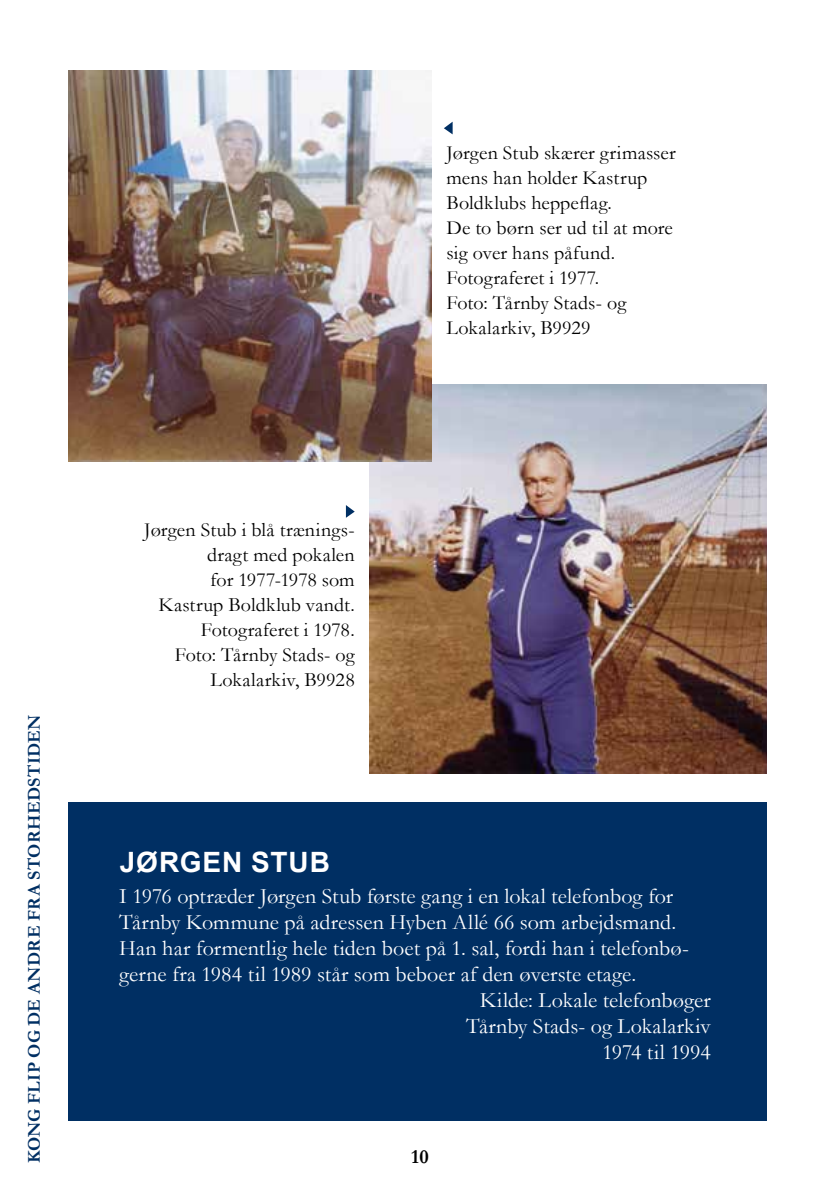
<style>
.page{position:relative;width:840px;height:1191px;background:#fff}
.page>*{position:absolute;margin:0;border:0;box-sizing:border-box;transform-origin:0 0}
.t1{font:700 28px "Arial";letter-spacing:.03em;color:#fff}
.t2{font:22px "Garamond";letter-spacing:.005em;color:#fff}
.t3{font:20px/25px "Garamond";letter-spacing:.005em;color:#000;text-align:right}
.t4{font:700 20px "Garamond";color:#000}
.t5{font:700 18px "Garamond";letter-spacing:.015em;color:#002f63}
</style>
<div class="page">
<img style="left:369px;top:384px;width:396px;height:389px">
<img style="left:68px;top:71px;width:363px;height:390px">
<svg style="left:444px;top:122px;width:8px;height:12px"></svg>
<svg style="left:346px;top:505px;width:8px;height:13px"></svg>
<div style="left:68px;top:802px;width:697px;height:318px;background:#002f63"></div>
<p class="t5" style="left:22px;top:1163px;width:450px;rotate:-90deg">KONG FLIP OG DE ANDRE FRA STORHEDSTIDEN</p>
<p class="t3" style="left:144px;top:517px;width:212px">Jørgen Stub i blå trænings&shy;dragt med pokalen<br>for 1977-1978 som<br>Kastrup Boldklub vandt.<br>Fotograferet i 1978.<br>Foto: Tårnby Stads- og<br>Lokalarkiv, B9928</p>
<p class="t3" style="left:446px;top:140px;width:231px;text-align:left">Jørgen Stub skærer grimasser mens han holder Kastrup<br>Boldklubs heppeflag.<br>De to børn ser ud til at more sig over hans påfund.<br>Fotograferet i 1977.<br>Foto: Tårnby Stads- og<br>Lokalarkiv, B9929</p>
<h1 class="t1" style="left:120px;top:842px;width:212px">JØRGEN STUB</h1>
<p class="t2" style="left:119px;top:881px;width:555px">I 1976 optræder Jørgen Stub første gang i en lokal telefonbog for</p>
<p class="t2" style="left:119px;top:907px;width:558px">Tårnby Kommune på adressen Hyben Allé 66 som arbejdsmand.</p>
<p class="t2" style="left:119px;top:933px;width:571px">Han har formentlig hele tiden boet på 1. sal, fordi han i telefonbø-</p>
<p class="t2" style="left:119px;top:959px;width:518px">gerne fra 1984 til 1989 står som beboer af den øverste etage.</p>
<p class="t2" style="left:479px;top:985px;width:232px">Kilde: Lokale telefonbøger</p>
<p class="t2" style="left:466px;top:1011px;width:246px">Tårnby Stads- og Lokalarkiv</p>
<p class="t2" style="left:602px;top:1037px;width:110px">1974 til 1994</p>
<p class="t4" style="left:411px;top:1143px;width:19px">10</p>
</div>
